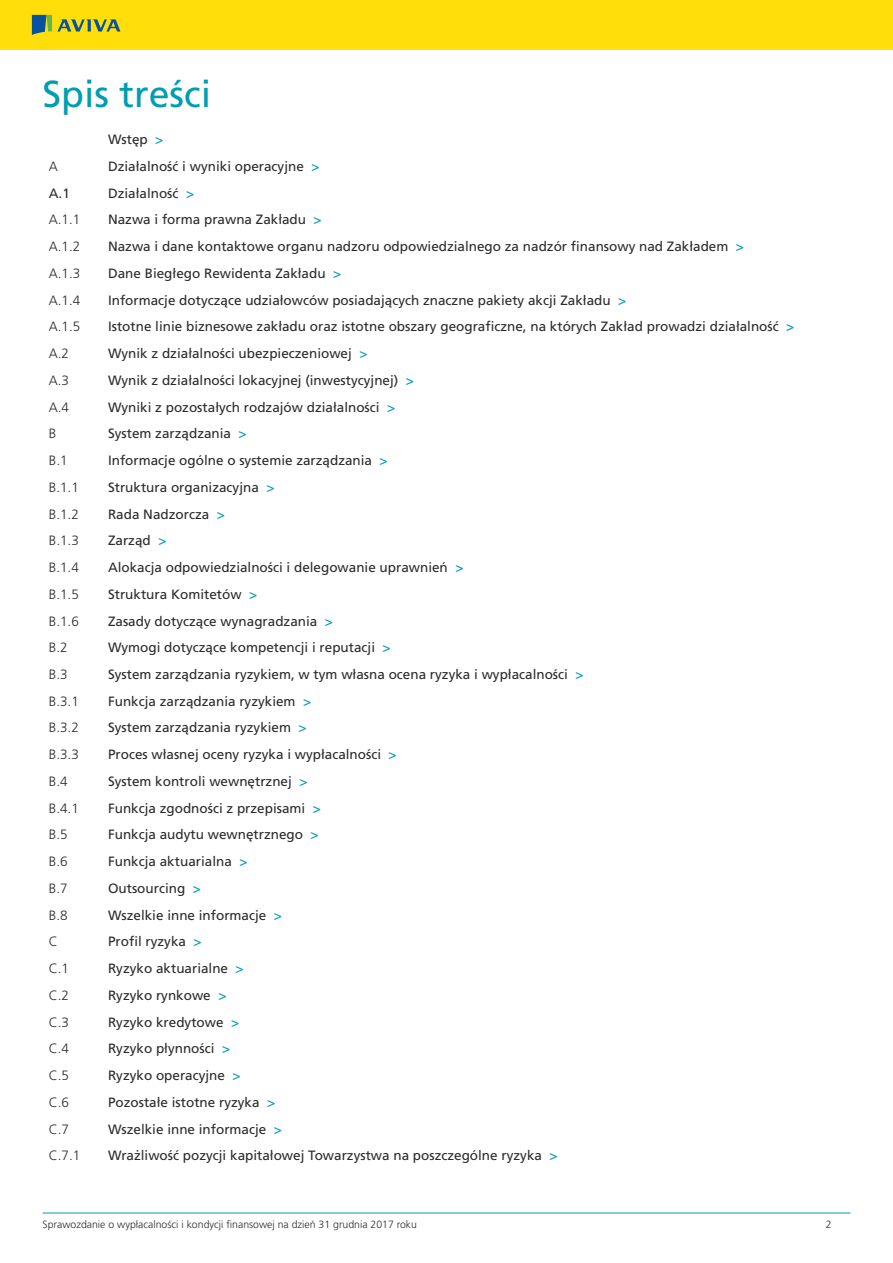
<style>
.page{position:relative;width:893px;height:1263px;background:#fff}
.page>*{position:absolute;margin:0;border:0;box-sizing:border-box;transform-origin:0 0}
.t1{font:37.5px "Frutiger LT Pro";color:#009db3}
.t2{font:13.5px "Frutiger LT Pro";color:#2b2b2a}
.t3{font:300 13.5px "Frutiger LT Pro";color:#2b2b2a}
.t4{font:300 10.5px "Frutiger LT Pro";color:#2b2b2a}
.s1{color:#009db3}
</style>
<div class="page">
<div style="left:0;top:0;width:893px;height:50px;background:#ffde09"></div>
<svg style="left:32px;top:15px;width:88px;height:20px"></svg>
<hr style="left:43px;top:1212px;width:807px;height:1px;background:#009db3">
<h1 class="t1" style="left:43px;top:72px;width:170px">Spis treści</h1>
<p class="t2" style="left:108px;top:132px;width:57px">Wstęp <span class="s1">&gt;</span></p>
<p class="t3" style="left:49px;top:158px;width:11px">A</p>
<p class="t2" style="left:108px;top:158px;width:213px">Działalność i wyniki operacyjne <span class="s1">&gt;</span></p>
<p class="t2" style="left:49px;top:185px;width:23px">A.1</p>
<p class="t2" style="left:108px;top:185px;width:88px">Działalność <span class="s1">&gt;</span></p>
<p class="t3" style="left:49px;top:212px;width:33px">A.1.1</p>
<p class="t2" style="left:108px;top:212px;width:215px">Nazwa i forma prawna Zakładu <span class="s1">&gt;</span></p>
<p class="t3" style="left:49px;top:239px;width:33px">A.1.2</p>
<p class="t2" style="left:108px;top:239px;width:637px">Nazwa i dane kontaktowe organu nadzoru odpowiedzialnego za nadzór finansowy nad Zakładem <span class="s1">&gt;</span></p>
<p class="t3" style="left:49px;top:265px;width:33px">A.1.3</p>
<p class="t2" style="left:108px;top:265px;width:235px">Dane Biegłego Rewidenta Zakładu <span class="s1">&gt;</span></p>
<p class="t3" style="left:49px;top:292px;width:33px">A.1.4</p>
<p class="t2" style="left:108px;top:292px;width:520px">Informacje dotyczące udziałowców posiadających znaczne pakiety akcji Zakładu <span class="s1">&gt;</span></p>
<p class="t3" style="left:49px;top:319px;width:33px">A.1.5</p>
<p class="t2" style="left:108px;top:319px;width:688px">Istotne linie biznesowe zakładu oraz istotne obszary geograficzne, na których Zakład prowadzi działalność <span class="s1">&gt;</span></p>
<p class="t3" style="left:49px;top:346px;width:22px">A.2</p>
<p class="t2" style="left:108px;top:345px;width:261px">Wynik z działalności ubezpieczeniowej <span class="s1">&gt;</span></p>
<p class="t3" style="left:49px;top:372px;width:22px">A.3</p>
<p class="t2" style="left:108px;top:372px;width:307px">Wynik z działalności lokacyjnej (inwestycyjnej) <span class="s1">&gt;</span></p>
<p class="t3" style="left:49px;top:399px;width:22px">A.4</p>
<p class="t2" style="left:108px;top:399px;width:289px">Wyniki z pozostałych rodzajów działalności <span class="s1">&gt;</span></p>
<p class="t3" style="left:49px;top:426px;width:9px">B</p>
<p class="t2" style="left:108px;top:426px;width:140px">System zarządzania <span class="s1">&gt;</span></p>
<p class="t3" style="left:49px;top:453px;width:20px">B.1</p>
<p class="t2" style="left:108px;top:452px;width:281px">Informacje ogólne o systemie zarządzania <span class="s1">&gt;</span></p>
<p class="t3" style="left:49px;top:479px;width:32px">B.1.1</p>
<p class="t2" style="left:108px;top:479px;width:168px">Struktura organizacyjna <span class="s1">&gt;</span></p>
<p class="t3" style="left:49px;top:506px;width:32px">B.1.2</p>
<p class="t2" style="left:108px;top:506px;width:118px">Rada Nadzorcza <span class="s1">&gt;</span></p>
<p class="t3" style="left:49px;top:533px;width:32px">B.1.3</p>
<p class="t2" style="left:108px;top:533px;width:60px">Zarząd <span class="s1">&gt;</span></p>
<p class="t3" style="left:49px;top:559px;width:32px">B.1.4</p>
<p class="t2" style="left:108px;top:559px;width:357px">Alokacja odpowiedzialności i delegowanie uprawnień <span class="s1">&gt;</span></p>
<p class="t3" style="left:49px;top:586px;width:32px">B.1.5</p>
<p class="t2" style="left:108px;top:586px;width:151px">Struktura Komitetów <span class="s1">&gt;</span></p>
<p class="t3" style="left:49px;top:613px;width:32px">B.1.6</p>
<p class="t2" style="left:108px;top:613px;width:226px">Zasady dotyczące wynagradzania <span class="s1">&gt;</span></p>
<p class="t3" style="left:49px;top:640px;width:20px">B.2</p>
<p class="t2" style="left:108px;top:640px;width:284px">Wymogi dotyczące kompetencji i reputacji <span class="s1">&gt;</span></p>
<p class="t3" style="left:49px;top:666px;width:20px">B.3</p>
<p class="t2" style="left:108px;top:666px;width:477px">System zarządzania ryzykiem, w tym własna ocena ryzyka i wypłacalności <span class="s1">&gt;</span></p>
<p class="t3" style="left:49px;top:693px;width:32px">B.3.1</p>
<p class="t2" style="left:108px;top:693px;width:205px">Funkcja zarządzania ryzykiem <span class="s1">&gt;</span></p>
<p class="t3" style="left:49px;top:720px;width:32px">B.3.2</p>
<p class="t2" style="left:108px;top:720px;width:200px">System zarządzania ryzykiem <span class="s1">&gt;</span></p>
<p class="t3" style="left:49px;top:747px;width:32px">B.3.3</p>
<p class="t2" style="left:108px;top:746px;width:290px">Proces własnej oceny ryzyka i wypłacalności <span class="s1">&gt;</span></p>
<p class="t3" style="left:49px;top:773px;width:20px">B.4</p>
<p class="t2" style="left:108px;top:773px;width:201px">System kontroli wewnętrznej <span class="s1">&gt;</span></p>
<p class="t3" style="left:49px;top:800px;width:32px">B.4.1</p>
<p class="t2" style="left:108px;top:800px;width:214px">Funkcja zgodności z przepisami <span class="s1">&gt;</span></p>
<p class="t3" style="left:49px;top:827px;width:20px">B.5</p>
<p class="t2" style="left:108px;top:827px;width:212px">Funkcja audytu wewnętrznego <span class="s1">&gt;</span></p>
<p class="t3" style="left:49px;top:854px;width:20px">B.6</p>
<p class="t2" style="left:108px;top:853px;width:141px">Funkcja aktuarialna <span class="s1">&gt;</span></p>
<p class="t3" style="left:49px;top:880px;width:20px">B.7</p>
<p class="t2" style="left:108px;top:880px;width:94px">Outsourcing <span class="s1">&gt;</span></p>
<p class="t3" style="left:49px;top:907px;width:20px">B.8</p>
<p class="t2" style="left:108px;top:907px;width:175px">Wszelkie inne informacje <span class="s1">&gt;</span></p>
<p class="t3" style="left:49px;top:934px;width:11px">C</p>
<p class="t2" style="left:108px;top:934px;width:95px">Profil ryzyka <span class="s1">&gt;</span></p>
<p class="t3" style="left:49px;top:960px;width:22px">C.1</p>
<p class="t2" style="left:108px;top:960px;width:137px">Ryzyko aktuarialne <span class="s1">&gt;</span></p>
<p class="t3" style="left:49px;top:987px;width:22px">C.2</p>
<p class="t2" style="left:108px;top:987px;width:120px">Ryzyko rynkowe <span class="s1">&gt;</span></p>
<p class="t3" style="left:49px;top:1014px;width:22px">C.3</p>
<p class="t2" style="left:108px;top:1014px;width:133px">Ryzyko kredytowe <span class="s1">&gt;</span></p>
<p class="t3" style="left:49px;top:1041px;width:22px">C.4</p>
<p class="t2" style="left:108px;top:1041px;width:124px">Ryzyko płynności <span class="s1">&gt;</span></p>
<p class="t3" style="left:49px;top:1067px;width:22px">C.5</p>
<p class="t2" style="left:108px;top:1067px;width:134px">Ryzyko operacyjne <span class="s1">&gt;</span></p>
<p class="t3" style="left:49px;top:1094px;width:22px">C.6</p>
<p class="t2" style="left:108px;top:1094px;width:169px">Pozostałe istotne ryzyka <span class="s1">&gt;</span></p>
<p class="t3" style="left:49px;top:1121px;width:22px">C.7</p>
<p class="t2" style="left:108px;top:1121px;width:175px">Wszelkie inne informacje <span class="s1">&gt;</span></p>
<p class="t3" style="left:49px;top:1148px;width:33px">C.7.1</p>
<p class="t2" style="left:108px;top:1148px;width:451px">Wrażliwość pozycji kapitałowej Towarzystwa na poszczególne ryzyka <span class="s1">&gt;</span></p>
<p class="t4" style="left:43px;top:1218px;width:376px">Sprawozdanie o wypłacalności i kondycji finansowej na dzień 31 grudnia 2017 roku</p>
<p class="t4" style="left:826px;top:1218px;width:7px">2</p>
</div>
